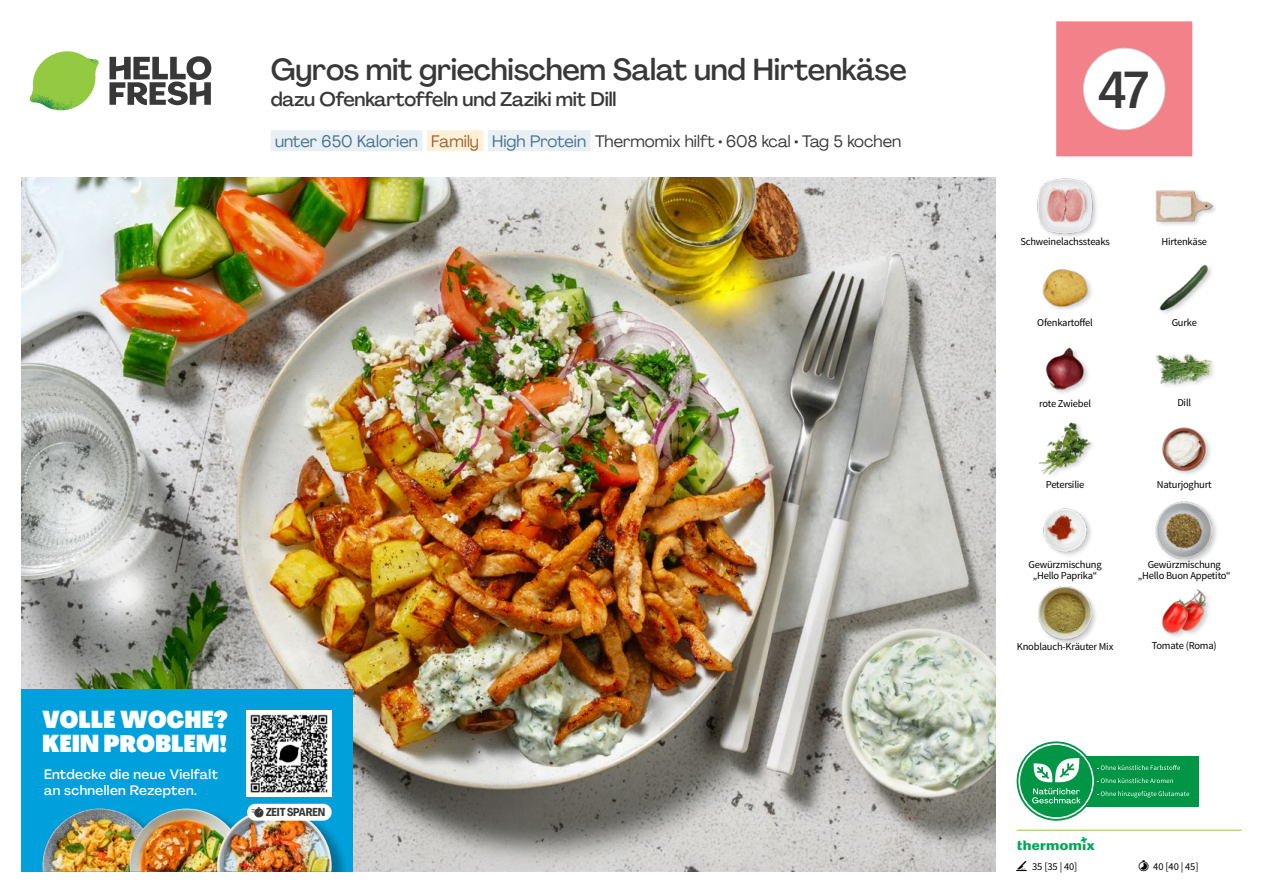
<style>
.page{position:relative;width:1263px;height:893px;background:#fff}
.page>*{position:absolute;margin:0;border:0;box-sizing:border-box;transform-origin:0 0}
.t1{font:500 51.3px "Agrandir";color:#383839;scale:.93 1}
.t2{font:500 30px "Agrandir";letter-spacing:-.01em;color:#383839}
.t3{font:900 24px/24px "Agrandir Tight";letter-spacing:.015em;color:#fff}
.t4{font:500 19.5px "Agrandir";letter-spacing:-.01em;color:#383839}
.t5{font:16.5px "Agrandir";color:#383839}
.t6{font:500 13.5px/15.8px "Agrandir";letter-spacing:.025em;color:#fff}
.t7{font:700 11.25px "Agrandir Tight";letter-spacing:-.01em;color:#383839}
.t8{font:10.5px/10.5px "Source Sans Pro";letter-spacing:-.02em;color:#000;text-align:center}
.s1{color:#48718a}
.s2{color:#9a6133}
</style>
<div class="page">
<svg style="left:109px;top:56px;width:102px;height:49px"></svg>
<svg style="left:34px;top:51px;width:62px;height:41px"></svg>
<img style="left:67px;top:51px;width:32px;height:27px">
<img style="left:33px;top:74px;width:59px;height:11px">
<img style="left:30px;top:78px;width:60px;height:32px">
<img style="left:65px;top:85px;width:27px;height:25px">
<div style="left:271px;top:130px;width:151px;height:21px;background:#e8eff5"></div>
<div style="left:427px;top:130px;width:56px;height:21px;background:#fff0d7"></div>
<div style="left:488px;top:130px;width:103px;height:21px;background:#e8eff5"></div>
<hr style="left:1016px;top:830px;width:226px;height:1px;background:#94c942">
<div style="left:1083px;top:756px;width:116px;height:50px;background:#009645"></div>
<svg style="left:1016px;top:741px;width:173px;height:80px"></svg>
<img style="left:21px;top:177px;width:974px;height:695px">
<div style="left:1056px;top:21px;width:136px;height:135px;background:#f38189"></div>
<div style="left:1083px;top:48px;width:82px;height:82px;background:#fff;border-radius:50%"></div>
<div style="left:1083px;top:48px;width:82px;height:82px;border:1px solid #d1d3d4;border-radius:50%"></div>
<div style="left:1037px;top:177px;width:62px;height:63px;background:#000;opacity:.2"></div>
<img style="left:1037px;top:177px;width:56px;height:57px">
<img style="left:1156px;top:190px;width:57px;height:35px">
<img style="left:1159px;top:264px;width:53px;height:49px">
<img style="left:1042px;top:269px;width:50px;height:41px">
<img style="left:1045px;top:347px;width:43px;height:46px">
<img style="left:1155px;top:353px;width:58px;height:33px">
<div style="left:1155px;top:500px;width:64px;height:66px;background:#000;opacity:.2"></div>
<img style="left:1155px;top:501px;width:58px;height:57px">
<img style="left:1161px;top:589px;width:48px;height:48px">
<div style="left:1037px;top:585px;width:61px;height:61px;background:#000;opacity:.2"></div>
<img style="left:1039px;top:587px;width:52px;height:52px">
<img style="left:1043px;top:508px;width:48px;height:48px">
<img style="left:1039px;top:422px;width:53px;height:53px">
<img style="left:1162px;top:427px;width:48px;height:48px">
<div style="left:21px;top:689px;width:332px;height:183px;background:#00a0dc"></div>
<img style="left:43px;top:809px;width:87px;height:63px">
<img style="left:130px;top:809px;width:87px;height:63px">
<div style="left:219px;top:808px;width:126px;height:64px;background:#000;opacity:.3"></div>
<img style="left:217px;top:809px;width:115px;height:63px">
<div style="left:247px;top:804px;width:85px;height:17px;background:#fff;border-radius:8px"></div>
<svg style="left:251px;top:807px;width:12px;height:10px"></svg>
<img style="left:246px;top:711px;width:85px;height:85px">
<h2 class="t2" style="left:271px;top:51px;width:638px">Gyros mit griechischem Salat und Hirtenkäse</h2>
<h3 class="t4" style="left:271px;top:87px;width:347px">dazu Ofenkartoffeln und Zaziki mit Dill</h3>
<h3 class="t5" style="left:275px;top:131px;width:628px"><span class="s1">unter 650 Kalorien</span> <span class="s2">Family</span> <span class="s1">High Protein</span> Thermomix hilft • 608 kcal • Tag 5 kochen</h3>
<h3 class="t3" style="left:43px;top:708px;width:187px">VOLLE WOCHE?<br>KEIN PROBLEM!</h3>
<p class="t6" style="left:44px;top:766px;width:176px">Entdecke die neue Vielfalt an schnellen Rezepten.</p>
<p class="t7" style="left:266px;top:805px;width:61px">ZEIT SPAREN</p>
<h1 class="t1" style="left:1098px;top:58px;width:56px">47</h1>
<p class="t8" style="left:1020px;top:236px;width:91px">Schweinelachssteaks</p>
<p class="t8" style="left:1161px;top:236px;width:47px">Hirtenkäse</p>
<p class="t8" style="left:1037px;top:317px;width:57px">Ofenkartoffel</p>
<p class="t8" style="left:1172px;top:317px;width:27px">Gurke</p>
<p class="t8" style="left:1039px;top:398px;width:54px">rote Zwiebel</p>
<p class="t8" style="left:1177px;top:398px;width:15px">Dill</p>
<p class="t8" style="left:1046px;top:479px;width:40px">Petersilie</p>
<p class="t8" style="left:1157px;top:479px;width:56px">Naturjoghurt</p>
<p class="t8" style="left:1028px;top:560px;width:75px">Gewürzmischung „Hello Paprika“</p>
<p class="t8" style="left:1138px;top:560px;width:94px">Gewürzmischung „Hello Buon Appetito“</p>
<p class="t8" style="left:1017px;top:641px;width:98px">Knoblauch-Kräuter Mix</p>
<p class="t8" style="left:1152px;top:641px;width:67px">Tomate (Roma)</p>
<p class="t8" style="left:1032px;top:861px;width:47px">35 [35 | 40]</p>
<p class="t8" style="left:1153px;top:861px;width:47px">40 [40 | 45]</p>
</div>
